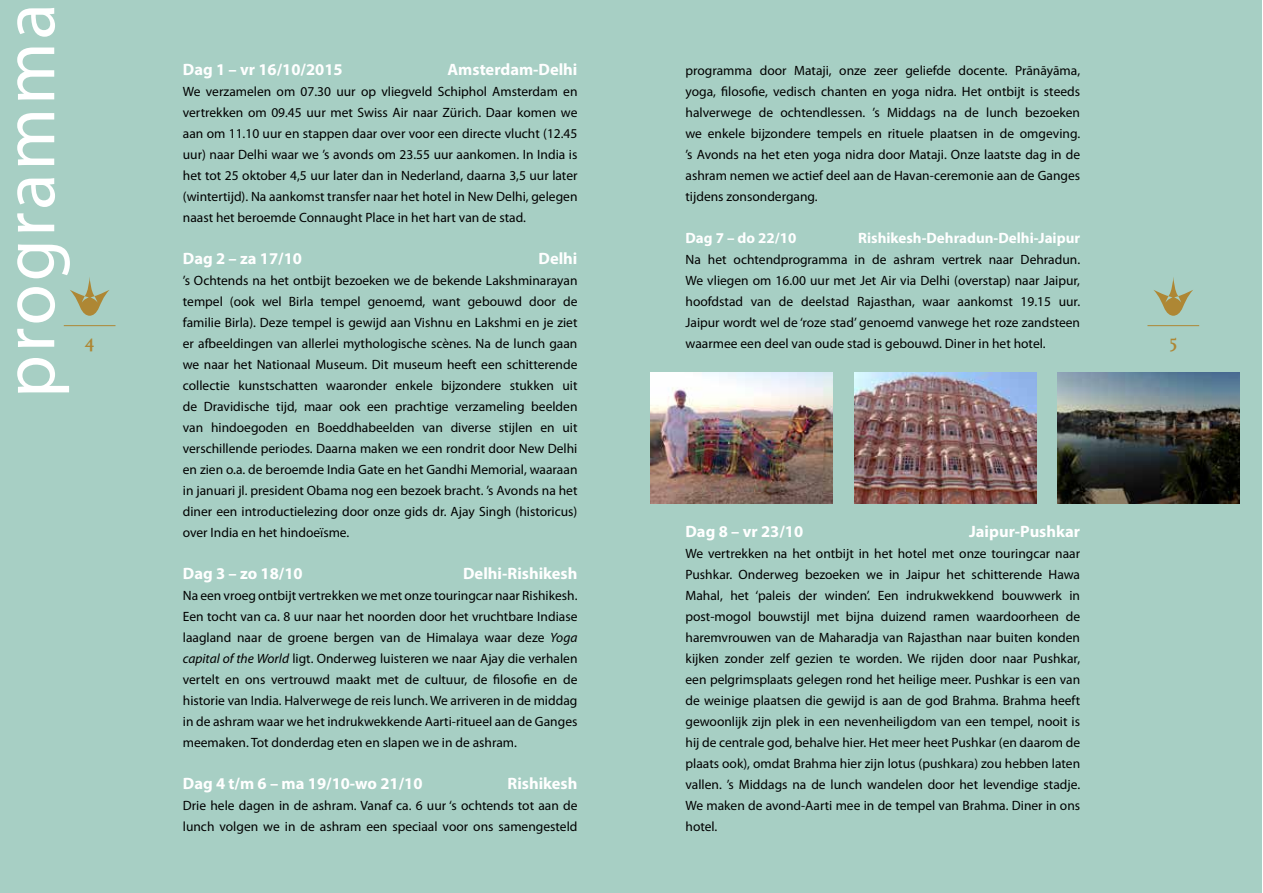
<style>
.page{position:relative;width:1263px;height:893px;background:#fff}
.page>*{position:absolute;margin:0;border:0;box-sizing:border-box;transform-origin:0 0}
.t1{font:75px "Myriad Pro";letter-spacing:.04em;color:#fff}
.t2{font:700 18px "AD Scala";color:#ae8734}
.t3{font:700 16.5px "Myriad Pro";color:#fff}
.t4{font:700 15px "Myriad Pro";color:#fff}
.t5{font:13.5px/21px "Myriad Pro";color:#000;text-align:justify}
.s1{font-style:italic}
</style>
<div class="page">
<div style="left:0;top:0;width:1262px;height:893px;background:#a7cfc4"></div>
<img style="left:651px;top:372px;width:182px;height:132px">
<img style="left:854px;top:372px;width:182px;height:132px">
<img style="left:1058px;top:372px;width:182px;height:132px">
<svg style="left:70px;top:277px;width:40px;height:39px"></svg>
<svg style="left:1153px;top:277px;width:40px;height:39px"></svg>
<hr style="left:64px;top:325px;width:51px;height:1px;background:#ae8734">
<hr style="left:1147px;top:325px;width:52px;height:1px;background:#ae8734">
<h1 class="t1" style="left:-17px;top:398px;width:396px;rotate:-90deg">programma</h1>
<p class="t3" style="left:183px;top:59px;width:161px">Dag 1 – vr 16/10/2015</p>
<p class="t3" style="left:448px;top:59px;width:131px">Amsterdam-Delhi</p>
<p class="t5" style="left:183px;top:81px;width:396px">We verzamelen om 07.30 uur op vliegveld Schiphol Amsterdam en vertrekken om 09.45 uur met Swiss Air naar Zürich. Daar komen we aan om 11.10 uur en stappen daar over voor een directe vlucht (12.45 uur) naar Delhi waar we ’s avonds om 23.55 uur aankomen. In India is het tot 25 oktober 4,5 uur later dan in Nederland, daarna 3,5 uur later (wintertijd). Na aankomst transfer naar het hotel in New Delhi, gelegen naast het beroemde Connaught Place in het hart van de stad.</p>
<p class="t3" style="left:183px;top:248px;width:121px">Dag 2 – za 17/10</p>
<p class="t3" style="left:538px;top:248px;width:40px">Delhi</p>
<p class="t5" style="left:183px;top:270px;width:396px">’s Ochtends na het ontbijt bezoeken we de bekende Lakshminarayan tempel (ook wel Birla tempel genoemd, want gebouwd door de familie Birla). Deze tempel is gewijd aan Vishnu en Lakshmi en je ziet er afbeeldingen van allerlei mythologische scènes. Na de lunch gaan we naar het Nationaal Museum. Dit museum heeft een schitterende collectie kunstschatten waaronder enkele bijzondere stukken uit de Dravidische tijd, maar ook een prachtige verzameling beelden van hindoegoden en Boeddhabeelden van diverse stijlen en uit verschillende periodes. Daarna maken we een rondrit door New Delhi en zien o.a. de beroemde India Gate en het Gandhi Memorial, waaraan in januari jl. president Obama nog een bezoek bracht. ’s Avonds na het diner een introductielezing door onze gids dr. Ajay Singh (historicus) over India en het hindoeïsme.</p>
<p class="t3" style="left:183px;top:563px;width:121px">Dag 3 – zo 18/10</p>
<p class="t3" style="left:463px;top:563px;width:116px">Delhi-Rishikesh</p>
<p class="t5" style="left:183px;top:585px;width:396px">Na een vroeg ontbijt vertrekken we met onze touringcar naar Rishikesh.<br>Een tocht van ca. 8 uur naar het noorden door het vruchtbare Indiase laagland naar de groene bergen van de Himalaya waar deze <span class="s1">Yoga capital of the World</span> ligt. Onderweg luisteren we naar Ajay die verhalen vertelt en ons vertrouwd maakt met de cultuur, de filosofie en de historie van India. Halverwege de reis lunch. We arriveren in de middag in de ashram waar we het indrukwekkende Aarti-ritueel aan de Ganges meemaken. Tot donderdag eten en slapen we in de ashram.</p>
<p class="t3" style="left:183px;top:773px;width:241px">Dag 4 t/m 6 – ma 19/10-wo 21/10</p>
<p class="t3" style="left:507px;top:773px;width:72px">Rishikesh</p>
<p class="t5" style="left:183px;top:795px;width:396px">Drie hele dagen in de ashram. Vanaf ca. 6 uur ‘s ochtends tot aan de lunch volgen we in de ashram een speciaal voor ons samengesteld</p>
<p class="t5" style="left:685px;top:60px;width:396px">programma door Mataji, onze zeer geliefde docente. Prānāyāma, yoga, filosofie, vedisch chanten en yoga nidra. Het ontbijt is steeds halverwege de ochtendlessen. ’s Middags na de lunch bezoeken we enkele bijzondere tempels en rituele plaatsen in de omgeving. ’s Avonds na het eten yoga nidra door Mataji. Onze laatste dag in de ashram nemen we actief deel aan de Havan-ceremonie aan de Ganges tijdens zonsondergang.</p>
<p class="t4" style="left:685px;top:228px;width:112px">Dag 7 – do 22/10</p>
<p class="t4" style="left:858px;top:228px;width:224px">Rishikesh-Dehradun-Delhi-Jaipur</p>
<p class="t5" style="left:685px;top:249px;width:396px">Na het ochtendprogramma in de ashram vertrek naar Dehradun.<br>We vliegen om 16.00 uur met Jet Air via Delhi (overstap) naar Jaipur, hoofdstad van de deelstad Rajasthan, waar aankomst 19.15 uur.<br>Jaipur wordt wel de ‘roze stad’ genoemd vanwege het roze zandsteen waarmee een deel van oude stad is gebouwd. Diner in het hotel.</p>
<h2 class="t2" style="left:85px;top:331px;width:11px">4</h2>
<h2 class="t2" style="left:1169px;top:331px;width:9px">5</h2>
<p class="t3" style="left:685px;top:521px;width:119px">Dag 8 – vr 23/10</p>
<p class="t3" style="left:969px;top:521px;width:112px">Jaipur-Pushkar</p>
<p class="t5" style="left:685px;top:543px;width:396px">We vertrekken na het ontbijt in het hotel met onze touringcar naar Pushkar. Onderweg bezoeken we in Jaipur het schitterende Hawa Mahal, het ‘paleis der winden’. Een indrukwekkend bouwwerk in post-mogol bouwstijl met bijna duizend ramen waardoorheen de haremvrouwen van de Maharadja van Rajasthan naar buiten konden kijken zonder zelf gezien te worden. We rijden door naar Pushkar, een pelgrimsplaats gelegen rond het heilige meer. Pushkar is een van de weinige plaatsen die gewijd is aan de god Brahma. Brahma heeft gewoonlijk zijn plek in een nevenheiligdom van een tempel, nooit is hij de centrale god, behalve hier. Het meer heet Pushkar (en daarom de plaats ook), omdat Brahma hier zijn lotus (pushkara) zou hebben laten vallen. ’s Middags na de lunch wandelen door het levendige stadje.<br>We maken de avond-Aarti mee in de tempel van Brahma. Diner in ons hotel.</p>
</div>
